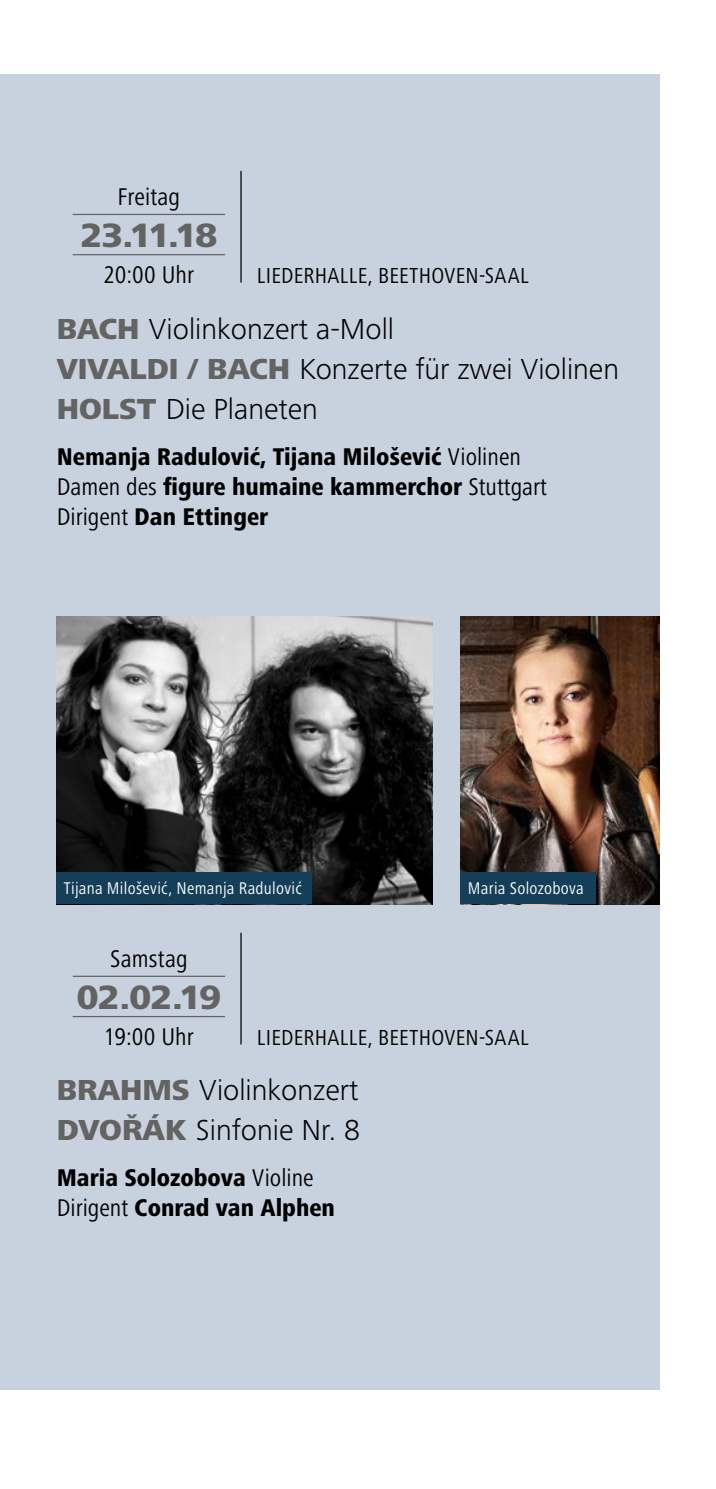
<style>
.page{position:relative;width:716px;height:1489px;background:#fff}
.page>*{position:absolute;margin:0;border:0;box-sizing:border-box;transform-origin:0 0}
.t1{font:800 35px "Frutiger Next Pro";letter-spacing:-.03em;color:#636362}
.t2{font:300 30px/40px "Frutiger Next Pro";color:#000}
.t3{font:800 condensed 25px/30px "Frutiger Next Pro";color:#000}
.t4{font:condensed 25px "Frutiger Next Pro";color:#000}
.t5{font:condensed 22.5px "Frutiger Next Pro";letter-spacing:.015em;color:#000}
.t6{font:condensed 17.5px "Frutiger Next Pro";letter-spacing:.015em;color:#fff}
.s1{font-weight:800;color:#636362}
.s2{font-weight:400}
</style>
<div class="page">
<div style="left:0;top:74px;width:659px;height:1315px;background:#c8d1de"></div>
<hr style="left:240px;top:171px;width:2px;height:111px;background:#000">
<hr style="left:73px;top:214px;width:152px;height:1px;background:#636362">
<hr style="left:73px;top:254px;width:152px;height:1px;background:#636362">
<hr style="left:240px;top:932px;width:2px;height:112px;background:#000">
<hr style="left:73px;top:975px;width:152px;height:1px;background:#636362">
<hr style="left:73px;top:1015px;width:152px;height:2px;background:#636362">
<img style="left:461px;top:617px;width:198px;height:287px">
<img style="left:57px;top:617px;width:375px;height:287px">
<div style="left:57px;top:872px;width:255px;height:32px;background:#153e59"></div>
<div style="left:461px;top:872px;width:135px;height:32px;background:#153e59"></div>
<p class="t4" style="left:117px;top:182px;width:64px">Freitag</p>
<h1 class="t1" style="left:80px;top:215px;width:138px">23.11.18</h1>
<p class="t4" style="left:104px;top:260px;width:92px">20:00 Uhr</p>
<p class="t5" style="left:257px;top:262px;width:273px">LIEDERHALLE, BEETHOVEN-SAAL</p>
<p class="t2" style="left:57px;top:308px;width:564px"><span class="s1">BACH</span> Violinkonzert a-Moll<br><span class="s1">VIVALDI / BACH</span> Konzerte für zwei Violinen<br><span class="s1">HOLST</span> Die Planeten</p>
<p class="t3" style="left:57px;top:441px;width:492px">Nemanja Radulović, Tijana Milošević <span class="s2">Violinen<br>Damen des</span> figure humaine kammerchor <span class="s2">Stuttgart<br>Dirigent</span> Dan Ettinger</p>
<p class="t6" style="left:64px;top:878px;width:240px">Tijana Milošević, Nemanja Radulović</p>
<p class="t6" style="left:468px;top:878px;width:117px">Maria Solozobova</p>
<p class="t4" style="left:110px;top:944px;width:79px">Samstag</p>
<h1 class="t1" style="left:77px;top:977px;width:146px">02.02.19</h1>
<p class="t4" style="left:104px;top:1021px;width:91px">19:00 Uhr</p>
<p class="t5" style="left:257px;top:1024px;width:273px">LIEDERHALLE, BEETHOVEN-SAAL</p>
<p class="t2" style="left:57px;top:1070px;width:305px"><span class="s1">BRAHMS</span> Violinkonzert<br><span class="s1">DVOŘÁK</span> Sinfonie Nr. 8</p>
<p class="t3" style="left:57px;top:1163px;width:280px">Maria Solozobova <span class="s2">Violine<br>Dirigent</span> Conrad van Alphen</p>
</div>
